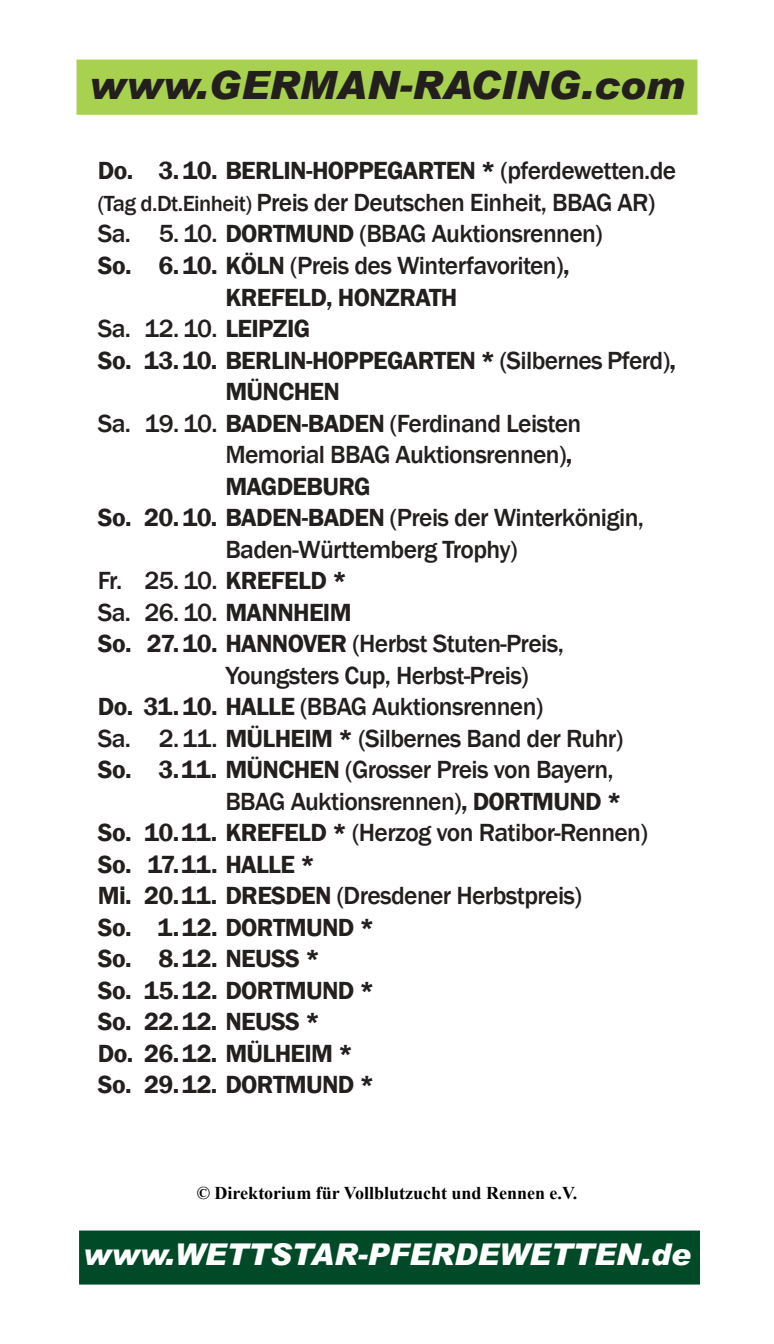
<style>
.page{position:relative;width:774px;height:1344px;background:#fff}
.page>*{position:absolute;margin:0;border:0;box-sizing:border-box;transform-origin:0 0}
.t1{font:italic 900 39px "Arial";color:#241f1f}
.t2{font:italic 900 30px "Arial";color:#fff}
.t3{font:500 25.5px "Franklin Gothic";letter-spacing:-.025em;color:#241f1f}
.t4{font:600 25.5px "Franklin Gothic";letter-spacing:-.025em;color:#241f1f}
.t5{font:700 18px "Times New Roman";color:#000}
.s1{font-weight:500}
.s2{font-size:22.5px}
.s3{font-weight:600}
</style>
<div class="page">
<div style="left:77px;top:60px;width:620px;height:55px;background:#a8d14f;border:3px solid #a8d14f"></div>
<div style="left:79px;top:1230px;width:621px;height:54px;background:#004a28;border:3px solid #004a28"></div>
<h1 class="t1" style="left:89px;top:61px;width:597px">www.GERMAN-RACING.com</h1>
<p class="t4" style="left:98px;top:155px;width:580px">Do. 3.10. BERLIN-HOPPEGARTEN * <span class="s1">(pferdewetten.de</span></p>
<p class="t3" style="left:98px;top:187px;width:559px"><span class="s2">(Tag d.Dt.Einheit)</span> Preis der Deutschen Einheit, BBAG AR)</p>
<p class="t3" style="left:98px;top:218px;width:506px">Sa. 5. 10. <span class="s3">DORTMUND</span> (BBAG Auktionsrennen)</p>
<p class="t3" style="left:98px;top:250px;width:473px"><span class="s3">So. 6.10. KÖLN</span> (Preis des Winterfavoriten)<span class="s3">,</span></p>
<p class="t4" style="left:225px;top:281px;width:234px">KREFELD, HONZRATH</p>
<p class="t3" style="left:98px;top:313px;width:214px">Sa. 12. 10. <span class="s3">LEIPZIG</span></p>
<p class="t4" style="left:98px;top:344px;width:580px">So. 13.10. BERLIN-HOPPEGARTEN * <span class="s1">(Silbernes Pferd)</span>,</p>
<p class="t4" style="left:225px;top:376px;width:116px">MÜNCHEN</p>
<p class="t3" style="left:98px;top:407px;width:485px">Sa. 19. 10. <span class="s3">BADEN-BADEN</span> (Ferdinand Leisten</p>
<p class="t3" style="left:225px;top:439px;width:349px">Memorial BBAG Auktionsrennen)<span class="s3">,</span></p>
<p class="t4" style="left:225px;top:470px;width:147px">MAGDEBURG</p>
<p class="t3" style="left:98px;top:502px;width:548px"><span class="s3">So. 20.10. BADEN-BADEN</span> (Preis der Winterkönigin,</p>
<p class="t3" style="left:225px;top:533px;width:294px">Baden-Württemberg Trophy)</p>
<p class="t3" style="left:98px;top:565px;width:251px">Fr. 25. 10. <span class="s3">KREFELD *</span></p>
<p class="t3" style="left:98px;top:596px;width:255px">Sa. 26. 10. <span class="s3">MANNHEIM</span></p>
<p class="t3" style="left:98px;top:628px;width:468px"><span class="s3">So. 27.10. HANNOVER</span> (Herbst Stuten-Preis,</p>
<p class="t3" style="left:225px;top:659px;width:305px">Youngsters Cup, Herbst-Preis)</p>
<p class="t3" style="left:98px;top:691px;width:447px"><span class="s3">Do. 31.10. HALLE</span> (BBAG Auktionsrennen)</p>
<p class="t3" style="left:98px;top:722px;width:527px">Sa. 2.11. <span class="s3">MÜLHEIM *</span> (Silbernes Band der Ruhr)</p>
<p class="t3" style="left:98px;top:754px;width:517px"><span class="s3">So. 3.11. MÜNCHEN</span> (Grosser Preis von Bayern,</p>
<p class="t3" style="left:225px;top:785px;width:398px">BBAG Auktionsrennen)<span class="s3">, DORTMUND *</span></p>
<p class="t3" style="left:98px;top:817px;width:552px"><span class="s3">So. 10.11. KREFELD *</span> (Herzog von Ratibor-Rennen)</p>
<p class="t4" style="left:98px;top:848px;width:219px">So. 17.11. HALLE *</p>
<p class="t3" style="left:98px;top:880px;width:486px"><span class="s3">Mi. 20.11. DRESDEN</span> (Dresdener Herbstpreis)</p>
<p class="t4" style="left:98px;top:911px;width:278px">So. 1.12. DORTMUND *</p>
<p class="t4" style="left:98px;top:943px;width:224px">So. 8.12. NEUSS *</p>
<p class="t4" style="left:98px;top:974px;width:278px">So. 15.12. DORTMUND *</p>
<p class="t4" style="left:98px;top:1006px;width:224px">So. 22.12. NEUSS *</p>
<p class="t4" style="left:98px;top:1037px;width:257px">Do. 26.12. MÜLHEIM *</p>
<p class="t4" style="left:98px;top:1069px;width:278px">So. 29.12. DORTMUND *</p>
<p class="t5" style="left:197px;top:1180px;width:382px">© Direktorium für Vollblutzucht und Rennen e.V.</p>
<p class="t2" style="left:83px;top:1236px;width:609px">www.WETTSTAR-PFERDEWETTEN.de</p>
</div>
